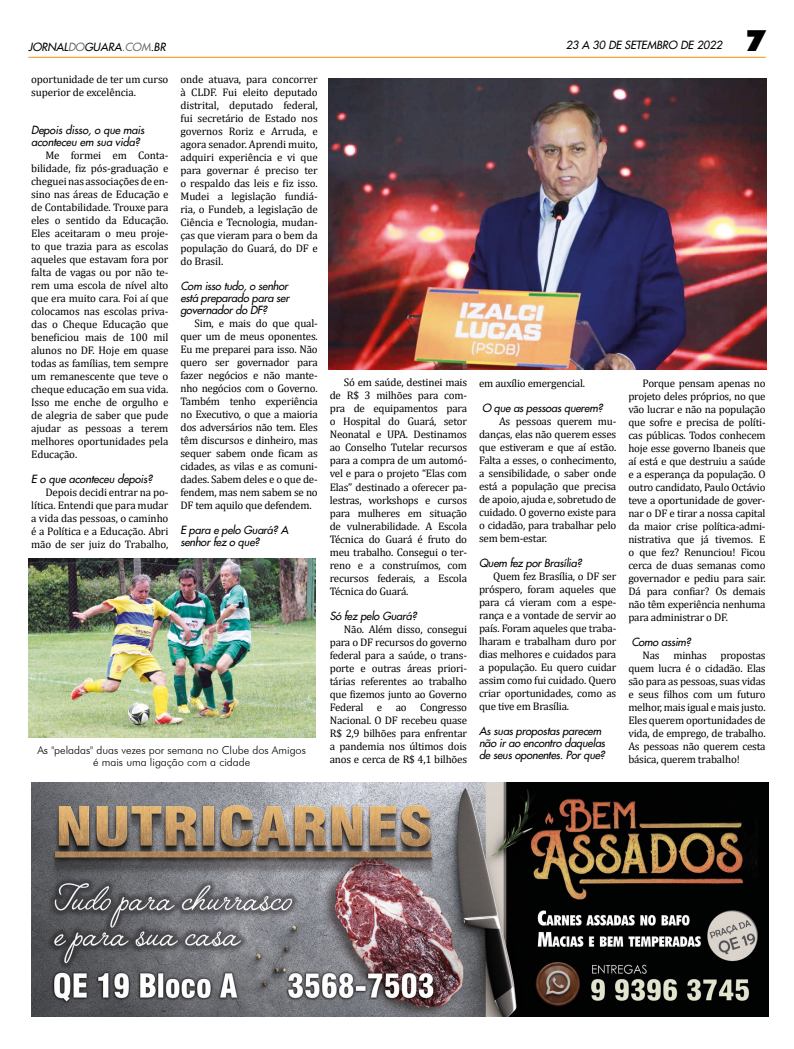
<style>
.page{position:relative;width:794px;height:1049px;background:#fff}
.page>*{position:absolute;margin:0;border:0;box-sizing:border-box;transform-origin:0 0}
.t1{font:900 29.6px "Futura BT";color:#000}
.t2{font:11px/13px "Cambria";letter-spacing:-.02em;color:#000;text-align:justify}
.t3{font:italic 11px/12px "Futura 2";letter-spacing:-.02em;color:#000}
.t4{font:300 11px/12px "Futura BT";color:#000;text-align:center}
.t5{font:italic 11px "Futura 2";color:#000}
.s1{color:#706f6f}
</style>
<div class="page">
<hr style="left:28px;top:57px;width:737px;height:1px;background:#f39200">
<img style="left:28px;top:558px;width:287px;height:179px">
<img style="left:329px;top:78px;width:437px;height:291px">
<img style="left:31px;top:783px;width:737px;height:234px">
<p class="t5" style="left:28px;top:39px;width:139px">JORNAL<span class="s1">DO</span>GUARA<span class="s1">.COM</span>.BR</p>
<p class="t5" style="left:566px;top:37px;width:158px">23 A 30 DE SETEMBRO DE 2022</p>
<h1 class="t1" style="left:745px;top:22px;width:22px">7</h1>
<p class="t2" style="left:31px;top:73px;width:139px">oportunidade de ter um curso superior de excelência.</p>
<p class="t3" style="left:31px;top:124px;width:115px">Depois disso, o que mais aconteceu em sua vida?</p>
<p class="t2" style="left:31px;top:149px;width:139px;text-indent:14px">Me formei em Conta&shy;bilidade, fiz pós-graduação e cheguei nas associações de en&shy;sino nas áreas de Educação e de Contabilidade. Trouxe para eles o sentido da Educação.<br>Eles aceitaram o meu proje&shy;to que trazia para as escolas aqueles que estavam fora por falta de vagas ou por não te&shy;rem uma escola de nível alto que era muito cara. Foi aí que colocamos nas escolas priva&shy;das o Cheque Educação que beneficiou mais de 100 mil alunos no DF. Hoje em quase todas as famílias, tem sempre um remanescente que teve o cheque educação em sua vida.<br>Isso me enche de orgulho e de alegria de saber que pude ajudar as pessoas a terem melhores oportunidades pela Educação.</p>
<p class="t3" style="left:31px;top:473px;width:123px">E o que aconteceu depois?</p>
<p class="t2" style="left:31px;top:486px;width:139px;text-indent:14px">Depois decidi entrar na po&shy;lítica. Entendi que para mudar a vida das pessoas, o caminho é a Política e a Educação. Abri mão de ser juiz do Trabalho,</p>
<p class="t2" style="left:180px;top:73px;width:139px">onde atuava, para concorrer à CLDF. Fui eleito deputado distrital, deputado federal, fui secretário de Estado nos governos Roriz e Arruda, e agora senador. Aprendi muito, adquiri experiência e vi que para governar é preciso ter o respaldo das leis e fiz isso.<br>Mudei a legislação fundiá&shy;ria, o Fundeb, a legislação de Ciência e Tecnologia, mudan&shy;ças que vieram para o bem da população do Guará, do DF e do Brasil.</p>
<p class="t3" style="left:180px;top:280px;width:110px">Com isso tudo, o senhor está preparado para ser governador do DF?</p>
<p class="t2" style="left:180px;top:317px;width:139px;text-indent:14px">Sim, e mais do que qual&shy;quer um de meus oponentes.<br>Eu me preparei para isso. Não quero ser governador para fazer negócios e não mante&shy;nho negócios com o Governo.<br>Também tenho experiência no Executivo, o que a maioria dos adversários não tem. Eles têm discursos e dinheiro, mas sequer sabem onde ficam as cidades, as vilas e as comuni&shy;dades. Sabem deles e o que de&shy;fendem, mas nem sabem se no DF tem aquilo que defendem.</p>
<p class="t3" style="left:180px;top:524px;width:109px">E para e pelo Guará? A senhor fez o que?</p>
<p class="t2" style="left:330px;top:376px;width:139px;text-indent:14px">Só em saúde, destinei mais de R$ 3 milhões para com&shy;pra de equipamentos para o Hospital do Guará, setor Neonatal e UPA. Destinamos ao Conselho Tutelar recursos para a compra de um automó&shy;vel e para o projeto “Elas com Elas” destinado a oferecer pa&shy;lestras, workshops e cursos para mulheres em situação de vulnerabilidade. A Escola Técnica do Guará é fruto do meu trabalho. Consegui o ter&shy;reno e a construímos, com recursos federais, a Escola Técnica do Guará.</p>
<p class="t3" style="left:330px;top:609px;width:88px">Só fez pelo Guará?</p>
<p class="t2" style="left:330px;top:622px;width:139px;text-indent:14px">Não. Além disso, consegui para o DF recursos do governo federal para a saúde, o trans&shy;porte e outras áreas priori&shy;tárias referentes ao trabalho que fizemos junto ao Governo Federal e ao Congresso Nacional. O DF recebeu quase R$ 2,9 bilhões para enfrentar a pandemia nos últimos dois anos e cerca de R$ 4,1 bilhões</p>
<p class="t2" style="left:479px;top:376px;width:108px">em auxílio emergencial.</p>
<p class="t3" style="left:482px;top:401px;width:122px">O que as pessoas querem?</p>
<p class="t2" style="left:479px;top:414px;width:139px;text-indent:20px">As pessoas querem mu&shy;danças, elas não querem esses que estiveram e que aí estão.<br>Falta a esses, o conhecimento, a sensibilidade, o saber onde está a população que precisa de apoio, ajuda e, sobretudo de cuidado. O governo existe para o cidadão, para trabalhar pelo sem bem-estar.</p>
<p class="t3" style="left:479px;top:556px;width:104px">Quem fez por Brasília?</p>
<p class="t2" style="left:479px;top:569px;width:139px;text-indent:14px">Quem fez Brasília, o DF ser próspero, foram aqueles que para cá vieram com a espe&shy;rança e a vontade de servir ao país. Foram aqueles que traba&shy;lharam e trabalham duro por dias melhores e cuidados para a população. Eu quero cuidar assim como fui cuidado. Quero criar oportunidades, como as que tive em Brasília.</p>
<p class="t3" style="left:479px;top:724px;width:128px">As suas propostas parecem não ir ao encontro daquelas de seus oponentes. Por que?</p>
<p class="t2" style="left:628px;top:376px;width:139px;text-indent:14px">Porque pensam apenas no projeto deles próprios, no que vão lucrar e não na população que sofre e precisa de políti&shy;cas públicas. Todos conhecem hoje esse governo Ibaneis que aí está e que destruiu a saúde e a esperança da população. O outro candidato, Paulo Octávio teve a oportunidade de gover&shy;nar o DF e tirar a nossa capital da maior crise política-admi&shy;nistrativa que já tivemos. E o que fez? Renunciou! Ficou cerca de duas semanas como governador e pediu para sair.<br>Dá para confiar? Os demais não têm experiência nenhuma para administrar o DF.</p>
<p class="t3" style="left:631px;top:635px;width:61px">Como assim?</p>
<p class="t2" style="left:628px;top:648px;width:139px;text-indent:14px">Nas minhas propostas quem lucra é o cidadão. Elas são para as pessoas, suas vidas e seus filhos com um futuro melhor, mais igual e mais justo.<br>Eles querem oportunidades de vida, de emprego, de trabalho.<br>As pessoas não querem cesta básica, querem trabalho!</p>
<p class="t4" style="left:37px;top:744px;width:270px">As "peladas" duas vezes por semana no Clube dos Amigos é mais uma ligação com a cidade</p>
</div>
